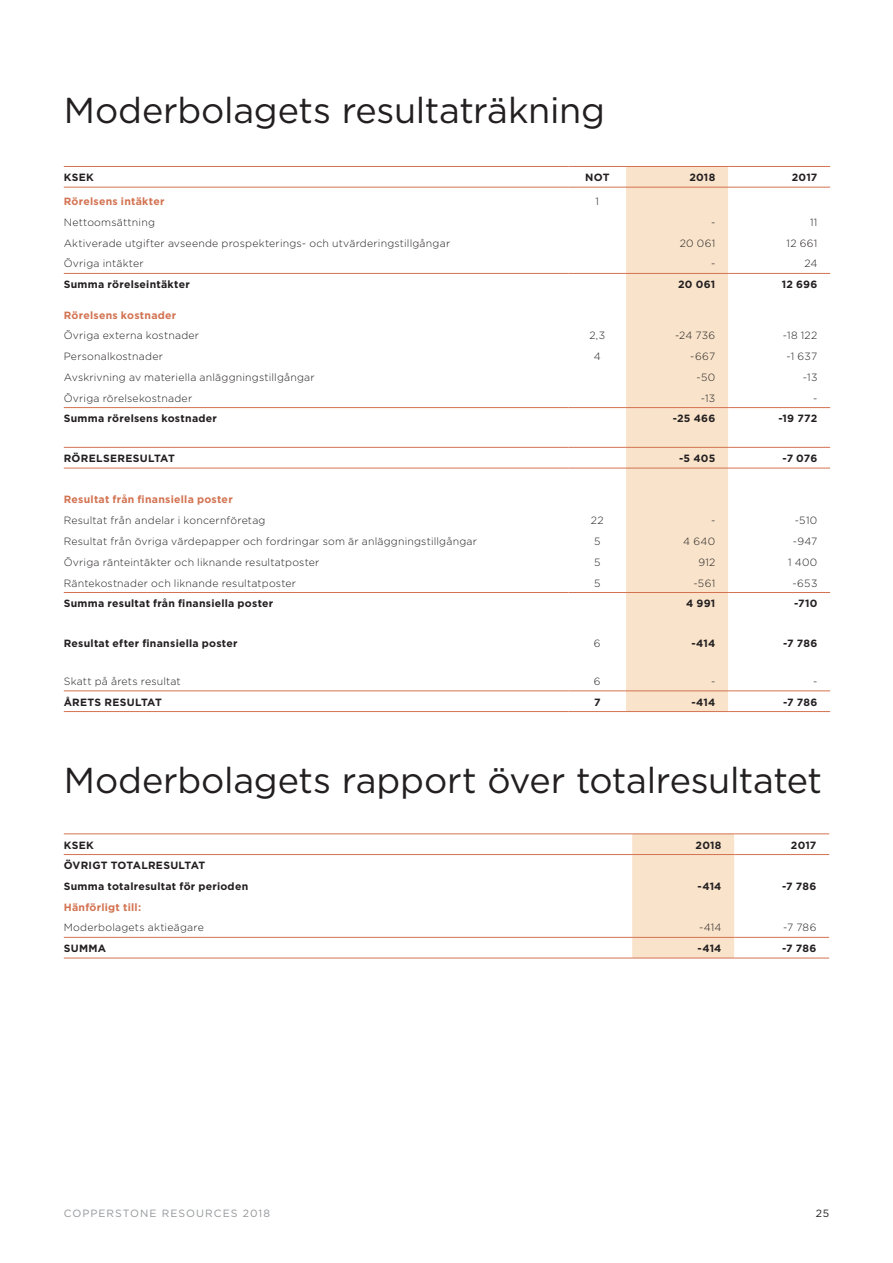
<style>
.page{position:relative;width:893px;height:1263px;background:#fff}
.page>*{position:absolute;margin:0;border:0;box-sizing:border-box;transform-origin:0 0}
.TABELLRUBBE_1{font:36px "Gotham HTF";letter-spacing:-.005em;color:#231f20}
.FAKTA_7{font:300 10.5px "Gotham HTF";letter-spacing:.02em;color:#231f20}
.FAKTA_7-2{font:700 10.5px "Gotham HTF";letter-spacing:.025em;color:#231f20}
.FAKTA_7-3{font:700 10.5px "Gotham HTF";letter-spacing:.025em;color:#d37352}
.t1{font:10.5px "Gotham HTF";letter-spacing:.1em;color:#939598}
.t2{font:10.5px "Gotham HTF";color:#231f20}
</style>
<div class="page">
<div style="left:626px;top:167px;width:102px;height:544px;background:#f9e4cb"></div>
<hr style="left:64px;top:166px;width:505px;height:1px;background:#d37352">
<hr style="left:569px;top:166px;width:57px;height:1px;background:#d37352">
<hr style="left:626px;top:166px;width:102px;height:1px;background:#d37352">
<hr style="left:728px;top:166px;width:102px;height:1px;background:#d37352">
<hr style="left:64px;top:187px;width:505px;height:1px;background:#d37352">
<hr style="left:569px;top:187px;width:57px;height:1px;background:#d37352">
<hr style="left:626px;top:187px;width:102px;height:1px;background:#d37352">
<hr style="left:728px;top:187px;width:102px;height:1px;background:#d37352">
<hr style="left:64px;top:273px;width:505px;height:1px;background:#d37352">
<hr style="left:569px;top:273px;width:57px;height:1px;background:#d37352">
<hr style="left:626px;top:273px;width:102px;height:1px;background:#d37352">
<hr style="left:728px;top:273px;width:102px;height:1px;background:#d37352">
<hr style="left:64px;top:592px;width:505px;height:1px;background:#d37352">
<hr style="left:569px;top:592px;width:57px;height:1px;background:#d37352">
<hr style="left:626px;top:592px;width:102px;height:1px;background:#d37352">
<hr style="left:728px;top:592px;width:102px;height:1px;background:#d37352">
<hr style="left:64px;top:447px;width:505px;height:1px;background:#d37352">
<hr style="left:569px;top:447px;width:57px;height:1px;background:#d37352">
<hr style="left:626px;top:447px;width:102px;height:1px;background:#d37352">
<hr style="left:728px;top:447px;width:102px;height:1px;background:#d37352">
<hr style="left:64px;top:468px;width:505px;height:1px;background:#d37352">
<hr style="left:569px;top:468px;width:57px;height:1px;background:#d37352">
<hr style="left:626px;top:468px;width:102px;height:1px;background:#d37352">
<hr style="left:728px;top:468px;width:102px;height:1px;background:#d37352">
<hr style="left:64px;top:690px;width:505px;height:1px;background:#d37352">
<hr style="left:569px;top:690px;width:57px;height:1px;background:#d37352">
<hr style="left:626px;top:690px;width:102px;height:1px;background:#d37352">
<hr style="left:728px;top:690px;width:102px;height:1px;background:#d37352">
<hr style="left:64px;top:711px;width:505px;height:1px;background:#d37352">
<hr style="left:569px;top:711px;width:57px;height:1px;background:#d37352">
<hr style="left:626px;top:711px;width:102px;height:1px;background:#d37352">
<hr style="left:728px;top:711px;width:102px;height:1px;background:#d37352">
<hr style="left:64px;top:407px;width:505px;height:1px;background:#d37352">
<hr style="left:569px;top:407px;width:57px;height:1px;background:#d37352">
<hr style="left:626px;top:407px;width:102px;height:1px;background:#d37352">
<hr style="left:728px;top:407px;width:102px;height:1px;background:#d37352">
<div style="left:632px;top:834px;width:102px;height:124px;background:#f9e4cb"></div>
<hr style="left:64px;top:833px;width:568px;height:1px;background:#d37352">
<hr style="left:632px;top:833px;width:102px;height:1px;background:#d37352">
<hr style="left:734px;top:833px;width:95px;height:1px;background:#d37352">
<hr style="left:64px;top:854px;width:568px;height:1px;background:#d37352">
<hr style="left:632px;top:854px;width:102px;height:1px;background:#d37352">
<hr style="left:734px;top:854px;width:95px;height:1px;background:#d37352">
<hr style="left:64px;top:937px;width:568px;height:1px;background:#d37352">
<hr style="left:632px;top:937px;width:102px;height:1px;background:#d37352">
<hr style="left:734px;top:937px;width:95px;height:1px;background:#d37352">
<hr style="left:64px;top:958px;width:568px;height:1px;background:#d37352">
<hr style="left:632px;top:958px;width:102px;height:1px;background:#d37352">
<hr style="left:734px;top:958px;width:95px;height:1px;background:#d37352">
<p class="TABELLRUBBE_1" style="left:64px;top:91px;width:543px">Moderbolagets resultaträkning</p>
<p class="FAKTA_7-2" style="left:64px;top:171px;width:32px">KSEK</p>
<p class="FAKTA_7-2" style="left:585px;top:171px;width:26px">NOT</p>
<p class="FAKTA_7-2" style="left:689px;top:171px;width:27px">2018</p>
<p class="FAKTA_7-2" style="left:792px;top:171px;width:27px">2017</p>
<p class="FAKTA_7-3" style="left:64px;top:195px;width:102px">Rörelsens intäkter</p>
<p class="FAKTA_7" style="left:596px;top:196px;width:5px">1</p>
<p class="FAKTA_7" style="left:64px;top:216px;width:93px">Nettoomsättning</p>
<p class="FAKTA_7" style="left:711px;top:216px;width:6px">-</p>
<p class="FAKTA_7" style="left:810px;top:216px;width:9px">11</p>
<p class="FAKTA_7" style="left:64px;top:237px;width:388px">Aktiverade utgifter avseende prospekterings- och utvärderingstillgångar</p>
<p class="FAKTA_7" style="left:680px;top:237px;width:37px">20 061</p>
<p class="FAKTA_7" style="left:787px;top:237px;width:32px">12 661</p>
<p class="FAKTA_7" style="left:64px;top:258px;width:81px">Övriga intäkter</p>
<p class="FAKTA_7" style="left:711px;top:258px;width:6px">-</p>
<p class="FAKTA_7" style="left:804px;top:258px;width:15px">24</p>
<p class="FAKTA_7-2" style="left:64px;top:278px;width:128px">Summa rörelseintäkter</p>
<p class="FAKTA_7-2" style="left:678px;top:278px;width:39px">20 061</p>
<p class="FAKTA_7-2" style="left:782px;top:278px;width:37px">12 696</p>
<p class="FAKTA_7-3" style="left:64px;top:309px;width:114px">Rörelsens kostnader</p>
<p class="FAKTA_7" style="left:64px;top:330px;width:137px">Övriga externa kostnader</p>
<p class="FAKTA_7" style="left:589px;top:330px;width:17px">2,3</p>
<p class="FAKTA_7" style="left:675px;top:330px;width:42px">-24 736</p>
<p class="FAKTA_7" style="left:783px;top:330px;width:36px">-18 122</p>
<p class="FAKTA_7" style="left:64px;top:351px;width:101px">Personalkostnader</p>
<p class="FAKTA_7" style="left:594px;top:351px;width:8px">4</p>
<p class="FAKTA_7" style="left:690px;top:351px;width:27px">-667</p>
<p class="FAKTA_7" style="left:786px;top:351px;width:32px">-1 637</p>
<p class="FAKTA_7" style="left:64px;top:371px;width:252px">Avskrivning av materiella anläggningstillgångar</p>
<p class="FAKTA_7" style="left:697px;top:371px;width:20px">-50</p>
<p class="FAKTA_7" style="left:803px;top:371px;width:16px">-13</p>
<p class="FAKTA_7" style="left:64px;top:392px;width:130px">Övriga rörelsekostnader</p>
<p class="FAKTA_7" style="left:701px;top:392px;width:16px">-13</p>
<p class="FAKTA_7" style="left:813px;top:392px;width:6px">-</p>
<p class="FAKTA_7-2" style="left:64px;top:412px;width:155px">Summa rörelsens kostnader</p>
<p class="FAKTA_7-2" style="left:673px;top:412px;width:44px">-25 466</p>
<p class="FAKTA_7-2" style="left:778px;top:412px;width:41px">-19 772</p>
<p class="FAKTA_7-2" style="left:64px;top:452px;width:113px">RÖRELSERESULTAT</p>
<p class="FAKTA_7-2" style="left:679px;top:452px;width:38px">-5 405</p>
<p class="FAKTA_7-2" style="left:783px;top:452px;width:36px">-7 076</p>
<p class="FAKTA_7-3" style="left:64px;top:494px;width:170px">Resultat från finansiella poster</p>
<p class="FAKTA_7" style="left:64px;top:515px;width:203px">Resultat från andelar i koncernföretag</p>
<p class="FAKTA_7" style="left:591px;top:515px;width:14px">22</p>
<p class="FAKTA_7" style="left:711px;top:515px;width:6px">-</p>
<p class="FAKTA_7" style="left:795px;top:515px;width:24px">-510</p>
<p class="FAKTA_7" style="left:64px;top:536px;width:415px">Resultat från övriga värdepapper och fordringar som är anläggningstillgångar</p>
<p class="FAKTA_7" style="left:594px;top:536px;width:8px">5</p>
<p class="FAKTA_7" style="left:683px;top:536px;width:34px">4 640</p>
<p class="FAKTA_7" style="left:793px;top:536px;width:26px">-947</p>
<p class="FAKTA_7" style="left:64px;top:556px;width:257px">Övriga ränteintäkter och liknande resultatposter</p>
<p class="FAKTA_7" style="left:594px;top:556px;width:8px">5</p>
<p class="FAKTA_7" style="left:698px;top:556px;width:18px">912</p>
<p class="FAKTA_7" style="left:788px;top:556px;width:31px">1 400</p>
<p class="FAKTA_7" style="left:64px;top:577px;width:234px">Räntekostnader och liknande resultatposter</p>
<p class="FAKTA_7" style="left:594px;top:577px;width:8px">5</p>
<p class="FAKTA_7" style="left:693px;top:577px;width:23px">-561</p>
<p class="FAKTA_7" style="left:792px;top:577px;width:27px">-653</p>
<p class="FAKTA_7-2" style="left:64px;top:597px;width:211px">Summa resultat från finansiella poster</p>
<p class="FAKTA_7-2" style="left:686px;top:597px;width:31px">4 991</p>
<p class="FAKTA_7-2" style="left:794px;top:597px;width:25px">-710</p>
<p class="FAKTA_7-2" style="left:64px;top:637px;width:175px">Resultat efter finansiella poster</p>
<p class="FAKTA_7" style="left:594px;top:637px;width:8px">6</p>
<p class="FAKTA_7-2" style="left:691px;top:637px;width:25px">-414</p>
<p class="FAKTA_7-2" style="left:783px;top:637px;width:36px">-7 786</p>
<p class="FAKTA_7" style="left:64px;top:675px;width:119px">Skatt på årets resultat</p>
<p class="FAKTA_7" style="left:594px;top:675px;width:8px">6</p>
<p class="FAKTA_7" style="left:711px;top:675px;width:6px">-</p>
<p class="FAKTA_7" style="left:813px;top:675px;width:6px">-</p>
<p class="FAKTA_7-2" style="left:64px;top:696px;width:100px">ÅRETS RESULTAT</p>
<p class="FAKTA_7-2" style="left:594px;top:696px;width:8px">7</p>
<p class="FAKTA_7-2" style="left:691px;top:696px;width:25px">-414</p>
<p class="FAKTA_7-2" style="left:783px;top:696px;width:36px">-7 786</p>
<p class="TABELLRUBBE_1" style="left:64px;top:760px;width:760px">Moderbolagets rapport över totalresultatet</p>
<p class="FAKTA_7-2" style="left:64px;top:839px;width:32px">KSEK</p>
<p class="FAKTA_7-2" style="left:695px;top:839px;width:27px">2018</p>
<p class="FAKTA_7-2" style="left:791px;top:839px;width:27px">2017</p>
<p class="FAKTA_7-2" style="left:64px;top:859px;width:143px">ÖVRIGT TOTALRESULTAT</p>
<p class="FAKTA_7-2" style="left:64px;top:880px;width:186px">Summa totalresultat för perioden</p>
<p class="FAKTA_7-2" style="left:698px;top:880px;width:25px">-414</p>
<p class="FAKTA_7-2" style="left:782px;top:880px;width:36px">-7 786</p>
<p class="FAKTA_7-3" style="left:64px;top:901px;width:79px">Hänförligt till:</p>
<p class="FAKTA_7" style="left:64px;top:922px;width:142px">Moderbolagets aktieägare</p>
<p class="FAKTA_7" style="left:699px;top:922px;width:24px">-414</p>
<p class="FAKTA_7" style="left:783px;top:922px;width:35px">-7 786</p>
<p class="FAKTA_7-2" style="left:64px;top:942px;width:44px">SUMMA</p>
<p class="FAKTA_7-2" style="left:698px;top:942px;width:25px">-414</p>
<p class="FAKTA_7-2" style="left:782px;top:942px;width:36px">-7 786</p>
<p class="t1" style="left:64px;top:1207px;width:208px">COPPERSTONE RESOURCES 2018</p>
<p class="t2" style="left:816px;top:1207px;width:15px">25</p>
</div>
